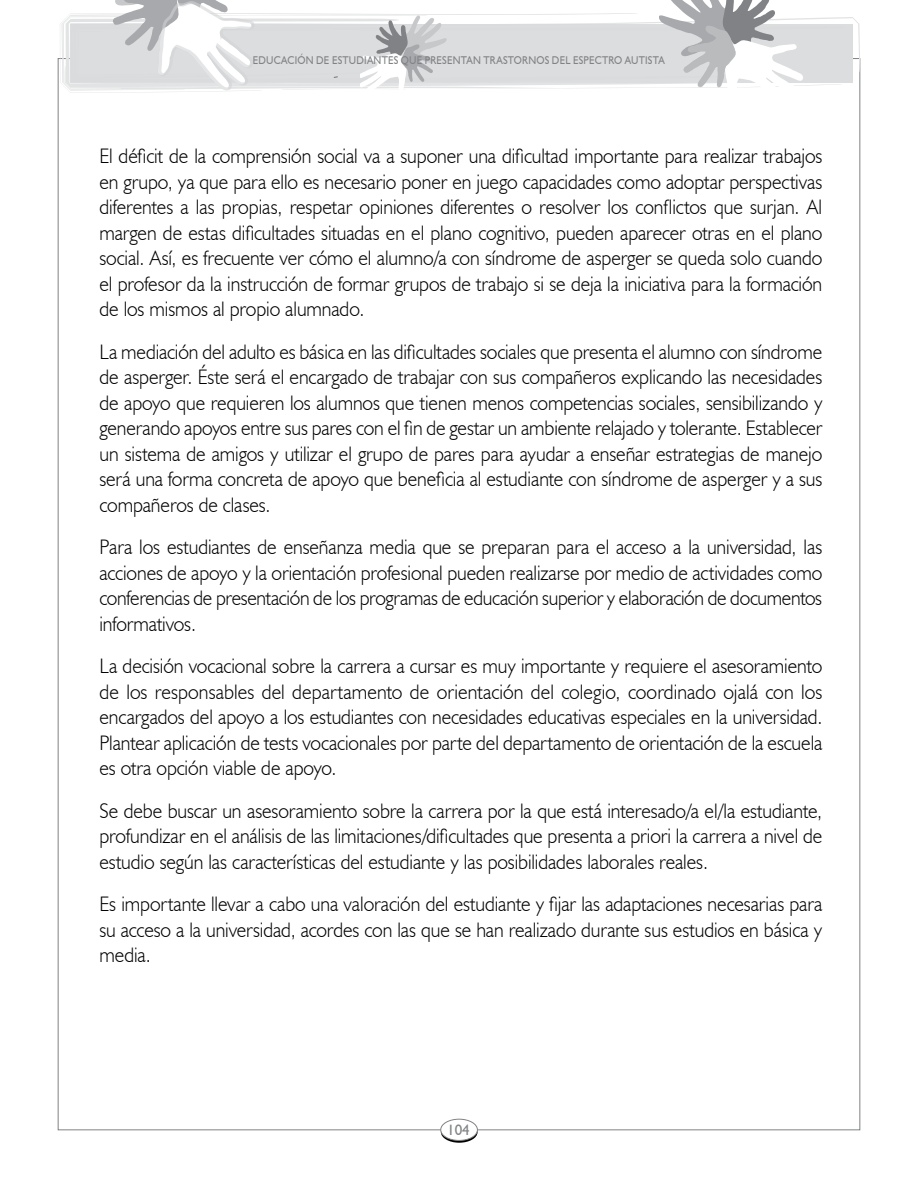
<style>
.page{position:relative;width:918px;height:1188px;background:#fff}
.page>*{position:absolute;margin:0;border:0;box-sizing:border-box;transform-origin:0 0}
.t1{font:300 21px/25.5px "Humanist 521 BT";letter-spacing:-.005em;color:#000;text-align:justify;scale:.95 1}
.t2{font:15px "Humanist 521 BT";color:#808285}
.t3{font:11.25px "Humanist 521 BT";letter-spacing:.02em;color:#808285;scale:.9 1}
</style>
<div class="page">
<svg style="left:441px;top:1121px;width:37px;height:22px"></svg>
<div style="left:441px;top:1119px;width:36px;height:21px;background:#fff;border-radius:50%"></div>
<div style="left:441px;top:1119px;width:37px;height:22px;border:1px solid #808285;border-radius:50%"></div>
<svg style="left:61px;top:0;width:799px;height:104px"></svg>
<p class="t3" style="left:253px;top:53px;width:459px">EDUCACIÓN DE ESTUDIANTES QUE PRESENTAN TRASTORNOS DEL ESPECTRO AUTISTA</p>
<p class="t1" style="left:99px;top:143px;width:763px">El déficit de la comprensión social va a suponer una dificultad importante para realizar trabajos en grupo, ya que para ello es necesario poner en juego capacidades como adoptar perspectivas diferentes a las propias, respetar opiniones diferentes o resolver los conflictos que surjan. Al margen de estas dificultades situadas en el plano cognitivo, pueden aparecer otras en el plano social. Así, es frecuente ver cómo el alumno/a con síndrome de asperger se queda solo cuando el profesor da la instrucción de formar grupos de trabajo si se deja la iniciativa para la formación de los mismos al propio alumnado.</p>
<p class="t1" style="left:99px;top:338px;width:763px">La mediación del adulto es básica en las dificultades sociales que presenta el alumno con síndrome de asperger. Éste será el encargado de trabajar con sus compañeros explicando las necesidades de apoyo que requieren los alumnos que tienen menos competencias sociales, sensibilizando y generando apoyos entre sus pares con el fin de gestar un ambiente relajado y tolerante. Establecer un sistema de amigos y utilizar el grupo de pares para ayudar a enseñar estrategias de manejo será una forma concreta de apoyo que beneficia al estudiante con síndrome de asperger y a sus compañeros de clases.</p>
<p class="t1" style="left:99px;top:534px;width:762px">Para los estudiantes de enseñanza media que se preparan para el acceso a la universidad, las acciones de apoyo y la orientación profesional pueden realizarse por medio de actividades como conferencias de presentación de los programas de educación superior y elaboración de documentos informativos.</p>
<p class="t1" style="left:99px;top:653px;width:762px">La decisión vocacional sobre la carrera a cursar es muy importante y requiere el asesoramiento de los responsables del departamento de orientación del colegio, coordinado ojalá con los encargados del apoyo a los estudiantes con necesidades educativas especiales en la universidad.<br>Plantear aplicación de tests vocacionales por parte del departamento de orientación de la escuela es otra opción viable de apoyo.</p>
<p class="t1" style="left:99px;top:797px;width:762px">Se debe buscar un asesoramiento sobre la carrera por la que está interesado/a el/la estudiante, profundizar en el análisis de las limitaciones/dificultades que presenta a priori la carrera a nivel de estudio según las características del estudiante y las posibilidades laborales reales.</p>
<p class="t1" style="left:99px;top:891px;width:763px">Es importante llevar a cabo una valoración del estudiante y fijar las adaptaciones necesarias para su acceso a la universidad, acordes con las que se han realizado durante sus estudios en básica y</p>
<p class="t1" style="left:99px;top:942px;width:56px">media.</p>
<p class="t2" style="left:447px;top:1120px;width:24px">104</p>
</div>
